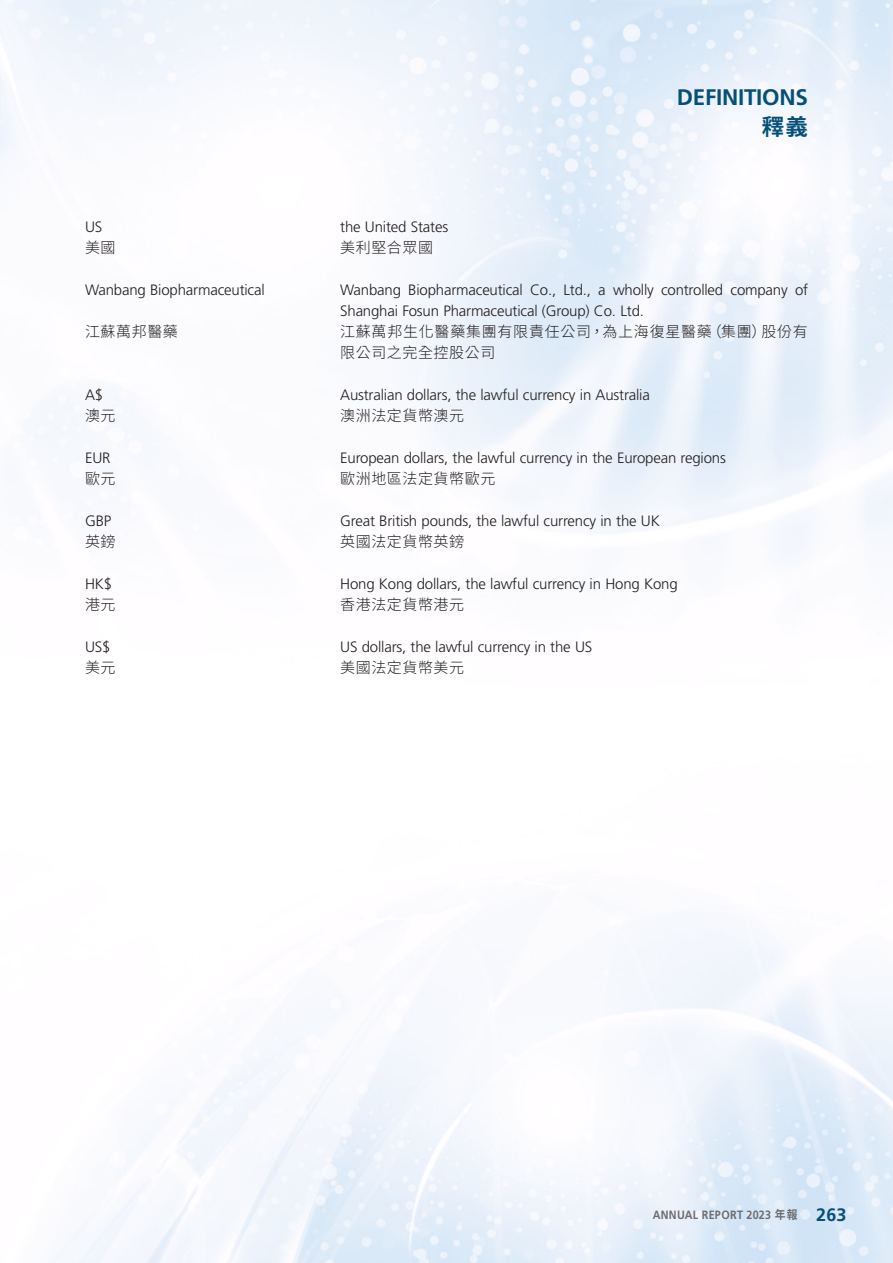
<style>
.page{position:relative;width:893px;height:1263px;background:#fff}
.page>*{position:absolute;margin:0;border:0;box-sizing:border-box;transform-origin:0 0}
.t1{font:700 22.5px "Frutiger LT Std";letter-spacing:-.01em;color:#065077}
.t2{font:700 22.5px "Source Han Sans TC";color:#065077}
.Body_Text{font:300 15px/21px "Frutiger LT Std";letter-spacing:-.01em;color:#231f20}
.Body_Text-2{font:300 15px/21px "Source Han Sans TC";letter-spacing:.04em;color:#231f20}
.t3{font:700 12px "Frutiger LT Std";letter-spacing:.025em;color:#6c6d70;scale:.9 1}
.s1{font-family:"Source Han Sans TC"}
.s2{font-size:18px;color:#065077}
</style>
<div class="page">
<img style="left:0;top:0;width:893px;height:1263px">
<h1 class="t1" style="left:677px;top:84px;width:133px">DEFINITIONS</h1>
<h1 class="t2" style="left:762px;top:114px;width:48px">釋義</h1>
<p class="Body_Text" style="left:85px;top:216px;width:19px">US</p>
<p class="Body_Text" style="left:340px;top:216px;width:109px">the United States</p>
<p class="Body_Text-2" style="left:85px;top:237px;width:32px">美國</p>
<p class="Body_Text-2" style="left:340px;top:237px;width:94px">美利堅合眾國</p>
<p class="Body_Text" style="left:85px;top:279px;width:181px">Wanbang Biopharmaceutical</p>
<p class="Body_Text" style="left:340px;top:279px;width:469px">Wanbang Biopharmaceutical Co., Ltd., a wholly controlled company of<br>Shanghai Fosun Pharmaceutical (Group) Co. Ltd.</p>
<p class="Body_Text-2" style="left:85px;top:321px;width:94px">江蘇萬邦醫藥</p>
<p class="Body_Text-2" style="left:340px;top:321px;width:469px">江蘇萬邦生化醫藥集團有限責任公司，為上海復星醫藥（集團）股份有限公司之完全控股公司</p>
<p class="Body_Text" style="left:85px;top:384px;width:20px">A$</p>
<p class="Body_Text" style="left:340px;top:384px;width:311px">Australian dollars, the lawful currency in Australia</p>
<p class="Body_Text-2" style="left:85px;top:405px;width:32px">澳元</p>
<p class="Body_Text-2" style="left:340px;top:405px;width:125px">澳洲法定貨幣澳元</p>
<p class="Body_Text" style="left:85px;top:447px;width:27px">EUR</p>
<p class="Body_Text" style="left:340px;top:447px;width:387px">European dollars, the lawful currency in the European regions</p>
<p class="Body_Text-2" style="left:85px;top:468px;width:32px">歐元</p>
<p class="Body_Text-2" style="left:340px;top:468px;width:157px">歐洲地區法定貨幣歐元</p>
<p class="Body_Text" style="left:85px;top:510px;width:28px">GBP</p>
<p class="Body_Text" style="left:340px;top:510px;width:321px">Great British pounds, the lawful currency in the UK</p>
<p class="Body_Text-2" style="left:85px;top:531px;width:32px">英鎊</p>
<p class="Body_Text-2" style="left:340px;top:531px;width:125px">英國法定貨幣英鎊</p>
<p class="Body_Text" style="left:85px;top:573px;width:29px">HK$</p>
<p class="Body_Text" style="left:340px;top:573px;width:339px">Hong Kong dollars, the lawful currency in Hong Kong</p>
<p class="Body_Text-2" style="left:85px;top:594px;width:32px">港元</p>
<p class="Body_Text-2" style="left:340px;top:594px;width:125px">香港法定貨幣港元</p>
<p class="Body_Text" style="left:85px;top:636px;width:27px">US$</p>
<p class="Body_Text" style="left:340px;top:636px;width:254px">US dollars, the lawful currency in the US</p>
<p class="Body_Text-2" style="left:85px;top:657px;width:32px">美元</p>
<p class="Body_Text-2" style="left:340px;top:657px;width:125px">美國法定貨幣美元</p>
<p class="t3" style="left:653px;top:1208px;width:217px">ANNUAL REPORT 2023 <span class="s1">年報</span> <span class="s2">263</span></p>
</div>
